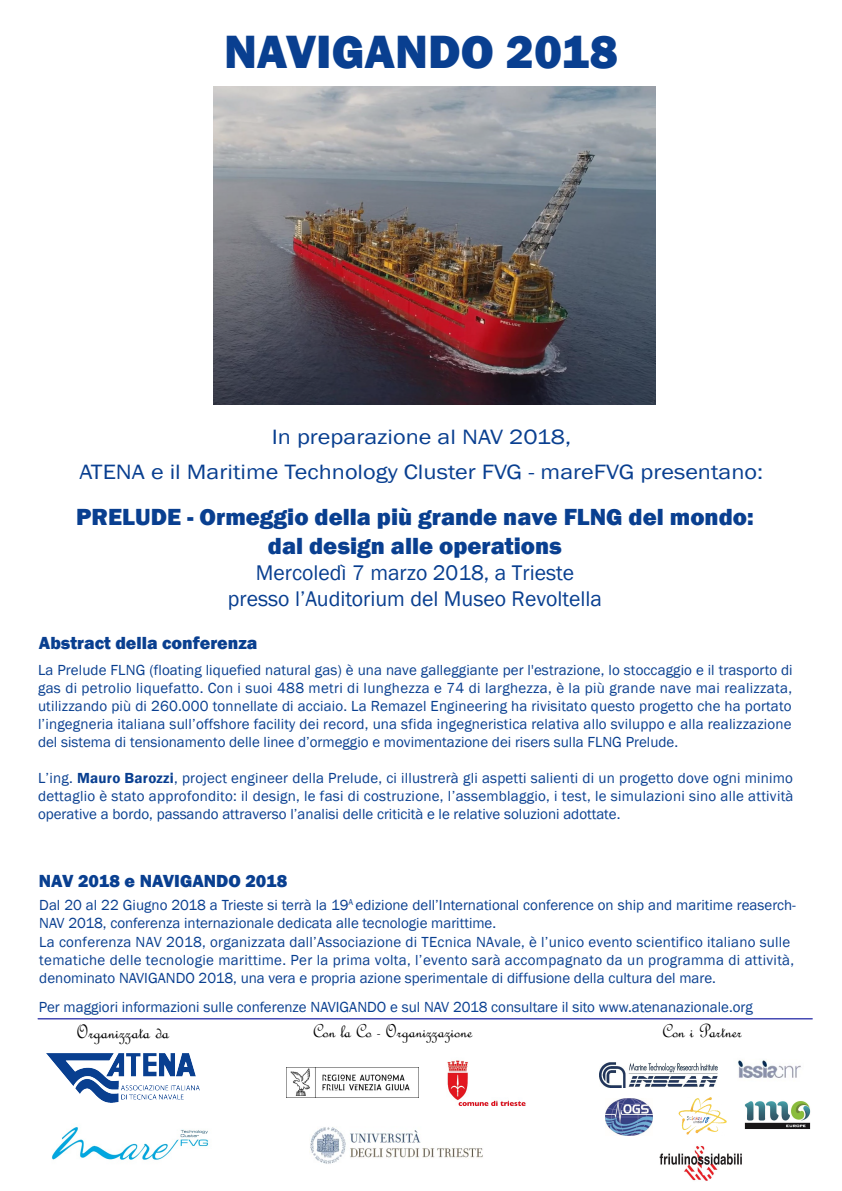
<style>
.page{position:relative;width:842px;height:1191px;background:#fff}
.page>*{position:absolute;margin:0;border:0;box-sizing:border-box;transform-origin:0 0}
.t1{font:800 48px "Franklin Gothic";color:#093f90}
.t2{font:800 24px/28.8px "Franklin Gothic";color:#093f90;text-align:center}
.t3{font:21.8px/26.2px "Franklin Gothic";color:#093f90;text-align:center}
.t4{font:21.3px/34.7px "Franklin Gothic";color:#093f90;text-align:center;scale:1.14 1}
.t5{font:21px "French Script";color:#000}
.t6{font:20px "French Script";color:#000}
.t7{font:800 18px "Franklin Gothic";color:#093f90}
.t8{font:15px/18px "Franklin Gothic";color:#093f90;text-align:justify}
.s1{font-weight:600}
</style>
<div class="page">
<hr style="left:38px;top:1018px;width:775px;height:1px;background:#009">
<img style="left:290px;top:1068px;width:120px;height:29px">
<img style="left:447px;top:1060px;width:79px;height:46px">
<img style="left:310px;top:1127px;width:173px;height:37px">
<img style="left:600px;top:1062px;width:117px;height:25px">
<img style="left:738px;top:1060px;width:63px;height:18px">
<img style="left:606px;top:1098px;width:46px;height:37px">
<img style="left:678px;top:1097px;width:48px;height:38px">
<img style="left:659px;top:1146px;width:83px;height:35px">
<img style="left:47px;top:1053px;width:153px;height:49px">
<img style="left:51px;top:1127px;width:158px;height:33px">
<img style="left:744px;top:1101px;width:67px;height:28px">
<img style="left:214px;top:86px;width:441px;height:319px">
<h1 class="t1" style="left:224px;top:21px;width:395px">NAVIGANDO 2018</h1>
<h3 class="t4" style="left:79px;top:420px;width:601px">In preparazione al NAV 2018,<br>ATENA e il Maritime Technology Cluster FVG - mareFVG presentano:</h3>
<h2 class="t2" style="left:76px;top:502px;width:679px">PRELUDE - Ormeggio della più grande nave FLNG del mondo: dal design alle operations</h2>
<h3 class="t3" style="left:228px;top:560px;width:376px">Mercoledì 7 marzo 2018, a Trieste presso l’Auditorium del Museo Revoltella</h3>
<p class="t7" style="left:39px;top:631px;width:220px">Abstract della conferenza</p>
<p class="t8" style="left:38px;top:661px;width:756px">La Prelude FLNG (floating liquefied natural gas) è una nave galleggiante per l'estrazione, lo stoccaggio e il trasporto di gas di petrolio liquefatto. Con i suoi 488 metri di lunghezza e 74 di larghezza, è la più grande nave mai realizzata, utilizzando più di 260.000 tonnellate di acciaio. La Remazel Engineering ha rivisitato questo progetto che ha portato l’ingegneria italiana sull’offshore facility dei record, una sfida ingegneristica relativa allo sviluppo e alla realizzazione del sistema di tensionamento delle linee d’ormeggio e movimentazione dei risers sulla FLNG Prelude.</p>
<p class="t8" style="left:38px;top:769px;width:757px">L’ing. <span class="s1">Mauro Barozzi</span>, project engineer della Prelude, ci illustrerà gli aspetti salienti di un progetto dove ogni minimo dettaglio è stato approfondito: il design, le fasi di costruzione, l’assemblaggio, i test, le simulazioni sino alle attività operative a bordo, passando attraverso l’analisi delle criticità e le relative soluzioni adottate.</p>
<p class="t7" style="left:39px;top:869px;width:250px">NAV 2018 e NAVIGANDO 2018</p>
<p class="t8" style="left:39px;top:896px;width:758px;line-height:18.3px;text-align:left">Dal 20 al 22 Giugno 2018 a Trieste si terrà la 19<sup>A</sup> edizione dell’International conference on ship and maritime reaserch-NAV 2018, conferenza internazionale dedicata alle tecnologie marittime.<br>La conferenza NAV 2018, organizzata dall’Associazione di TEcnica NAvale, è l’unico evento scientifico italiano sulle tematiche delle tecnologie marittime. Per la prima volta, l’evento sarà accompagnato da un programma di attività, denominato NAVIGANDO 2018, una vera e propria azione sperimentale di diffusione della cultura del mare.</p>
<h3 class="t6" style="left:313px;top:1019px;width:161px">Con la Co - Organizzazione</h3>
<p class="t8" style="left:39px;top:998px;width:715px">Per maggiori informazioni sulle conferenze NAVIGANDO e sul NAV 2018 consultare il sito www.atenanazionale.org</p>
<h3 class="t6" style="left:663px;top:1019px;width:81px">Con i Partner</h3>
<h3 class="t5" style="left:76px;top:1019px;width:94px">Organizzata da</h3>
</div>
